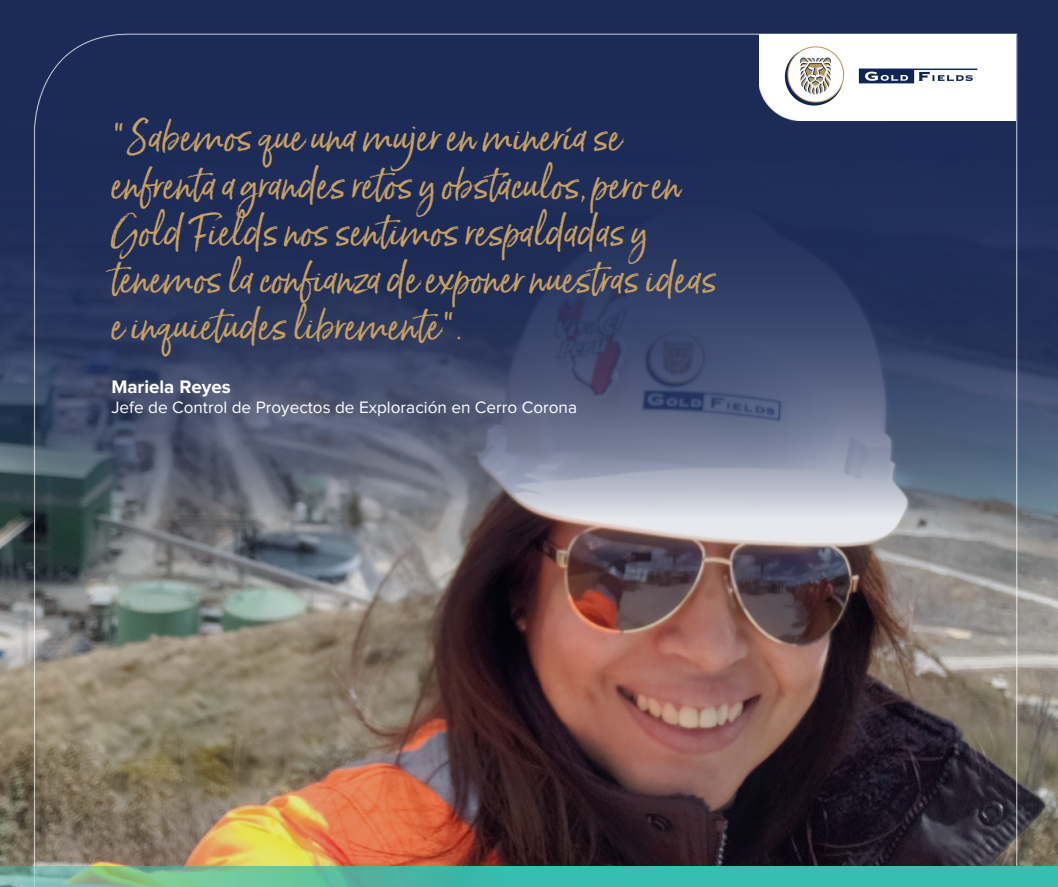
<style>
.page{position:relative;width:1058px;height:887px;background:#fff}
.page>*{position:absolute;margin:0;border:0;box-sizing:border-box;transform-origin:0 0}
.t1{font:39.15px/47.2px "Born Ready";color:#c8a064}
.t2{font:700 18.75px "Proxima Nova";color:#fff}
.t3{font:17.1px "Proxima Nova";color:#fff}
</style>
<div class="page">
<img style="left:0;top:0;width:1052px;height:866px">
<img style="left:0;top:866px;width:1058px;height:20px">
<img style="left:759px;top:34px;width:256px;height:86px">
<img style="left:770px;top:9px;width:224px;height:126px">
<p class="t1" style="left:111px;top:112px;width:607px">"Sabemos que una mujer en minería se enfrenta a grandes retos y obstáculos, pero en Gold Fields nos sentimos respaldadas y tenemos la confianza de exponer nuestras ideas e inquietudes libremente".</p>
<p class="t2" style="left:111px;top:378px;width:121px">Mariela Reyes</p>
<p class="t3" style="left:111px;top:399px;width:467px">Jefe de Control de Proyectos de Exploración en Cerro Corona</p>
</div>
